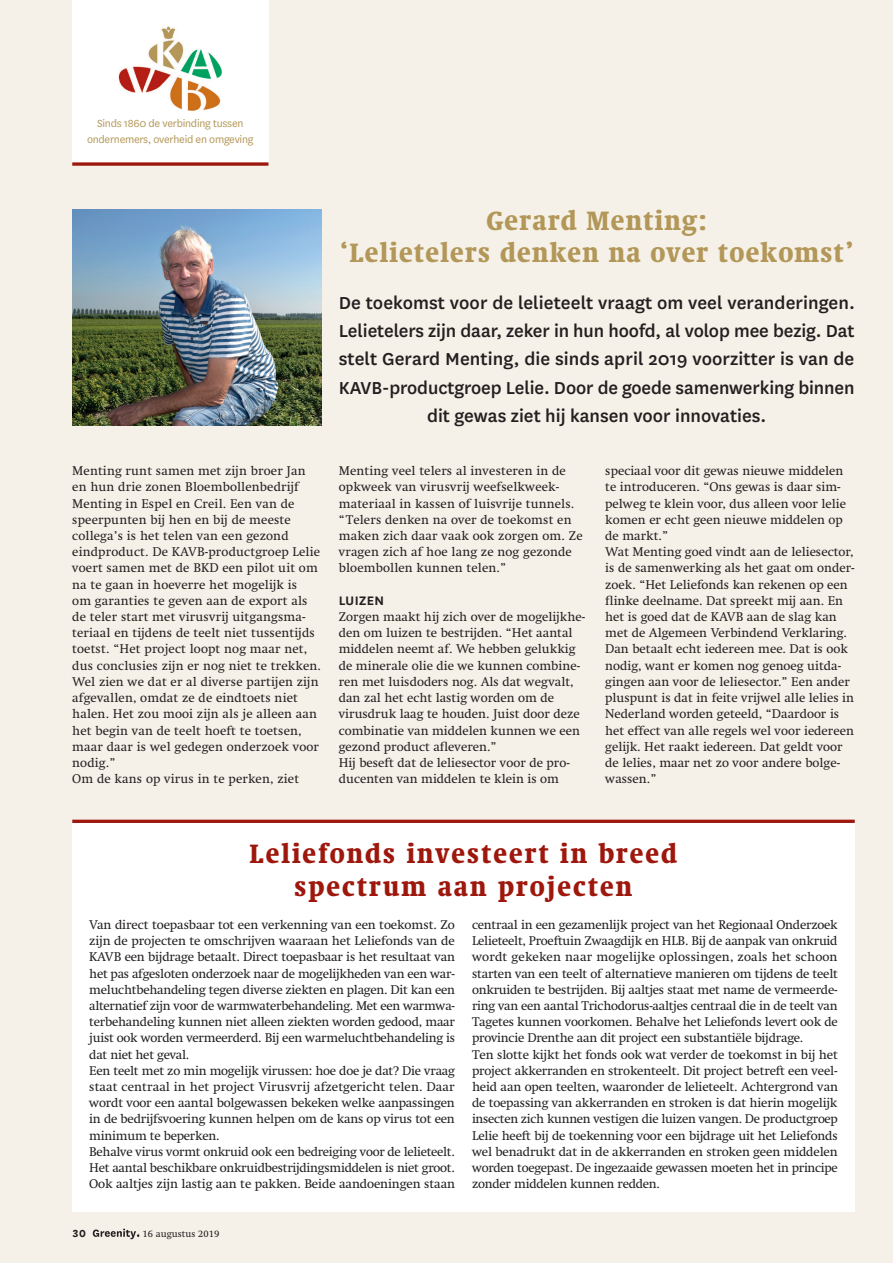
<style>
.page{position:relative;width:893px;height:1263px;background:#f5f1e8}
.page>*{position:absolute;margin:0;border:0;box-sizing:border-box;transform-origin:0 0}
.t1{font:900 condensed 27px/32.4px "Swift LT Pro";letter-spacing:.07em;color:#9e170d;text-align:center}
.t2{font:900 condensed 27px/32.4px "Swift LT Pro";letter-spacing:.04em;color:#b39758;text-align:center}
.t3{font:500 20.25px/28.3px "National";color:#231f20;text-align:center}
.t4{font:600 14.4px "National";letter-spacing:.03em;color:#231f20}
.t5{font:12.9px/16.2px "Swift LT Pro";color:#231f20}
.t6{font:12.9px/16.2px "Swift LT Pro";letter-spacing:-.02em;color:#231f20}
.t7{font:12px/16.2px "National";letter-spacing:-.02em;color:#b39758;text-align:center}
.t8{font:700 12px "National";color:#231f20}
.t9{font:9.75px "Swift LT Pro";color:#231f20}
</style>
<div class="page">
<svg style="left:93px;top:1228px;width:47px;height:12px"></svg>
<div style="left:72px;top:821px;width:783px;height:391px;background:#fff"></div>
<hr style="left:72px;top:820px;width:783px;height:3px;background:#9e170d">
<div style="left:72px;top:0;width:196px;height:162px;background:#fff"></div>
<svg style="left:72px;top:162px;width:196px;height:4px"></svg>
<img style="left:119px;top:26px;width:103px;height:85px">
<img style="left:72px;top:209px;width:250px;height:216px">
<p class="t7" style="left:87px;top:115px;width:168px">Sinds 1860 de verbinding tussen ondernemers, overheid en omgeving</p>
<p class="t5" style="left:72px;top:463px;width:250px">Menting runt samen met zijn broer Jan en hun drie zonen Bloembollenbedrijf Menting in Espel en Creil. Een van de speerpunten bij hen en bij de meeste collega’s is het telen van een gezond eindproduct. De KAVB-productgroep Lelie voert samen met de BKD een pilot uit om na te gaan in hoeverre het mogelijk is<br>om garanties te geven aan de export als de teler start met virusvrij uitgangsma&shy;teriaal en tijdens de teelt niet tussentijds toetst. “Het project loopt nog maar net, dus conclusies zijn er nog niet te trekken.<br>Wel zien we dat er al diverse partijen zijn afgevallen, omdat ze de eindtoets niet halen. Het zou mooi zijn als je alleen aan het begin van de teelt hoeft te toetsen, maar daar is wel gedegen onderzoek voor nodig.”<br>Om de kans op virus in te perken, ziet</p>
<h1 class="t2" style="left:339px;top:204px;width:516px">Gerard Menting:<br>‘Lelietelers denken na over toekomst’</h1>
<p class="t3" style="left:339px;top:287px;width:518px">De toekomst voor de lelieteelt vraagt om veel veranderingen.<br>Lelietelers zijn daar, zeker in hun hoofd, al volop mee bezig. Dat stelt Gerard Menting, die sinds april 2019 voorzitter is van de KAVB-productgroep Lelie. Door de goede samenwerking binnen dit gewas ziet hij kansen voor innovaties.</p>
<p class="t5" style="left:339px;top:463px;width:245px">Menting veel telers al investeren in de opkweek van virusvrij weefselkweek&shy;materiaal in kassen of luisvrije tunnels. “Telers denken na over de toekomst en maken zich daar vaak ook zorgen om. Ze vragen zich af hoe lang ze nog gezonde bloembollen kunnen telen.”</p>
<p class="t4" style="left:339px;top:590px;width:47px">LUIZEN</p>
<p class="t5" style="left:339px;top:608px;width:248px">Zorgen maakt hij zich over de mogelijkhe&shy;den om luizen te bestrijden. “Het aantal middelen neemt af. We hebben gelukkig de minerale olie die we kunnen combine&shy;ren met luisdoders nog. Als dat wegvalt, dan zal het echt lastig worden om de virusdruk laag te houden. Juist door deze combinatie van middelen kunnen we een gezond product afleveren.”<br>Hij beseft dat de leliesector voor de pro&shy;ducenten van middelen te klein is om</p>
<p class="t5" style="left:605px;top:463px;width:251px">speciaal voor dit gewas nieuwe middelen te introduceren. “Ons gewas is daar sim&shy;pelweg te klein voor, dus alleen voor lelie komen er echt geen nieuwe middelen op de markt.”<br>Wat Menting goed vindt aan de leliesector, is de samenwerking als het gaat om onder&shy;zoek. “Het Leliefonds kan rekenen op een flinke deelname. Dat spreekt mij aan. En het is goed dat de KAVB aan de slag kan met de Algemeen Verbindend Verklaring.<br>Dan betaalt echt iedereen mee. Dat is ook nodig, want er komen nog genoeg uitda&shy;gingen aan voor de leliesector.” Een ander pluspunt is dat in feite vrijwel alle lelies in Nederland worden geteeld, “Daardoor is het effect van alle regels wel voor iedereen gelijk. Het raakt iedereen. Dat geldt voor de lelies, maar net zo voor andere bolge&shy;wassen.”</p>
<h1 class="t1" style="left:250px;top:838px;width:429px">Leliefonds investeert in breed spectrum aan projecten</h1>
<p class="t6" style="left:89px;top:916px;width:367px">Van direct toepasbaar tot een verkenning van een toekomst. Zo zijn de projecten te omschrijven waaraan het Leliefonds van de KAVB een bijdrage betaalt. Direct toepasbaar is het resultaat van het pas afgesloten onderzoek naar de mogelijkheden van een war&shy;meluchtbehandeling tegen diverse ziekten en plagen. Dit kan een alternatief zijn voor de warmwaterbehandeling. Met een warmwa&shy;terbehandeling kunnen niet alleen ziekten worden gedood, maar juist ook worden vermeerderd. Bij een warmeluchtbehandeling is dat niet het geval.<br>Een teelt met zo min mogelijk virussen: hoe doe je dat? Die vraag staat centraal in het project Virusvrij afzetgericht telen. Daar wordt voor een aantal bolgewassen bekeken welke aanpassingen in de bedrijfsvoering kunnen helpen om de kans op virus tot een minimum te beperken.<br>Behalve virus vormt onkruid ook een bedreiging voor de lelieteelt.<br>Het aantal beschikbare onkruidbestrijdingsmiddelen is niet groot.<br>Ook aaltjes zijn lastig aan te pakken. Beide aandoeningen staan</p>
<p class="t6" style="left:472px;top:916px;width:367px">centraal in een gezamenlijk project van het Regionaal Onderzoek Lelieteelt, Proeftuin Zwaagdijk en HLB. Bij de aanpak van onkruid wordt gekeken naar mogelijke oplossingen, zoals het schoon starten van een teelt of alternatieve manieren om tijdens de teelt onkruiden te bestrijden. Bij aaltjes staat met name de vermeerde&shy;ring van een aantal Trichodorus-aaltjes centraal die in de teelt van Tagetes kunnen voorkomen. Behalve het Leliefonds levert ook de provincie Drenthe aan dit project een substantiële bijdrage.<br>Ten slotte kijkt het fonds ook wat verder de toekomst in bij het project akkerranden en strokenteelt. Dit project betreft een veel&shy;heid aan open teelten, waaronder de lelieteelt. Achtergrond van de toepassing van akkerranden en stroken is dat hierin mogelijk insecten zich kunnen vestigen die luizen vangen. De productgroep Lelie heeft bij de toekenning voor een bijdrage uit het Leliefonds wel benadrukt dat in de akkerranden en stroken geen middelen worden toegepast. De ingezaaide gewassen moeten het in principe zonder middelen kunnen redden.</p>
<p class="t8" style="left:72px;top:1224px;width:15px">30</p>
<p class="t9" style="left:143px;top:1228px;width:78px">16 augustus 2019</p>
</div>
